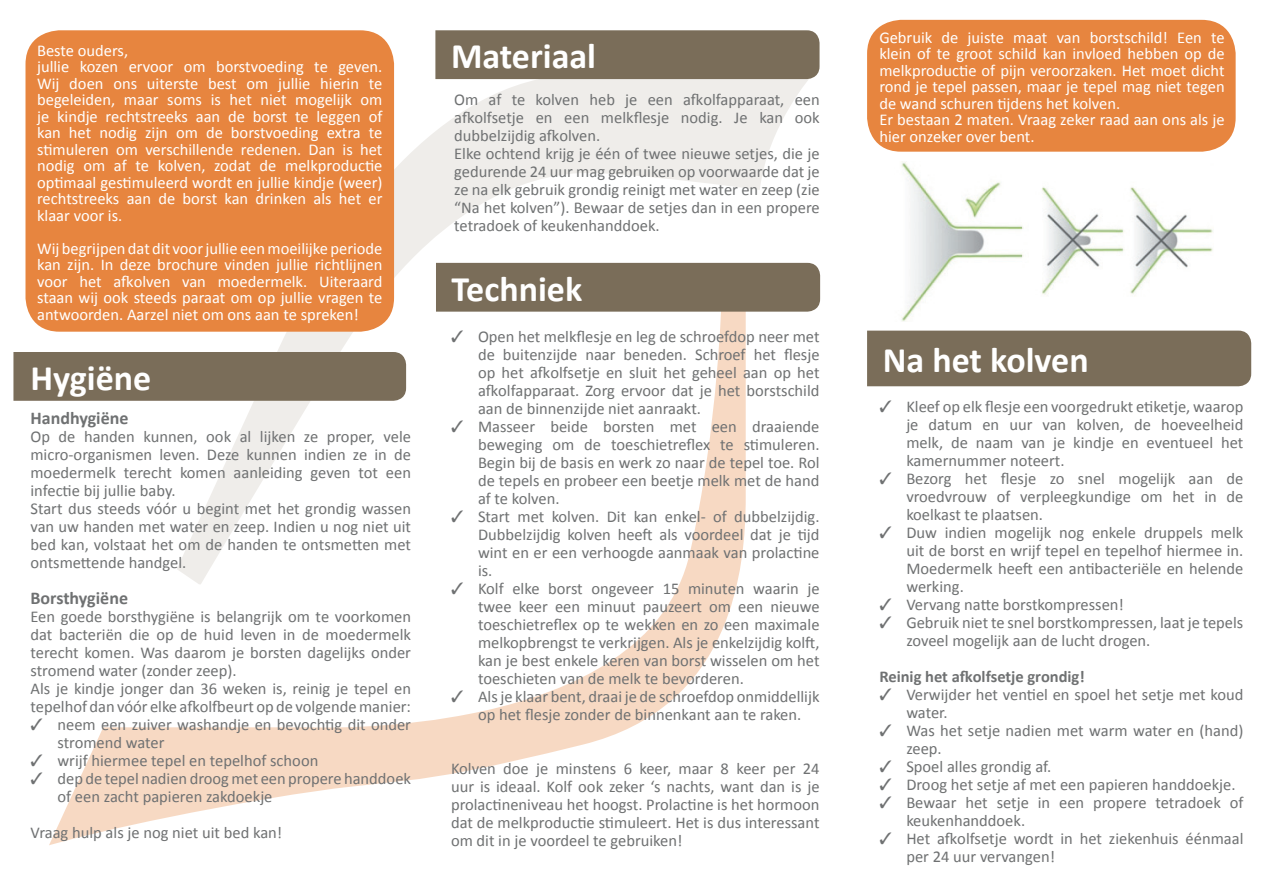
<style>
.page{position:relative;width:1263px;height:893px;background:#fff}
.page>*{position:absolute;margin:0;border:0;box-sizing:border-box;transform-origin:0 0}
.Titels{font:700 36px "Calibri";color:#fff}
.Gewone_tekst{font:700 18px "Calibri";color:#6f7172}
.Gewone_tekst-2{font:16.5px/18px "Calibri";color:#6f7172;text-align:justify}
.Gewone_tekst-3{font:16.5px/16.5px "Calibri";color:#fff;text-align:justify}
.Gewone_tekst-4{font:700 16.5px "Calibri";color:#6f7172}
</style>
<div class="page">
<svg style="left:394px;top:75px;width:415px;height:219px;fill:#efedea"></svg>
<svg style="left:49px;top:294px;width:697px;height:551px"></svg>
<div style="left:13px;top:352px;width:393px;height:49px;background:#7a6d59"></div>
<div style="left:435px;top:30px;width:384px;height:49px;background:#7a6d59"></div>
<div style="left:436px;top:263px;width:384px;height:49px;background:#7a6d59"></div>
<div style="left:867px;top:20px;width:368px;height:132px;background:#e7853f;border-radius:34px"></div>
<div style="left:26px;top:30px;width:368px;height:302px;background:#e7853f;border-radius:34px"></div>
<img style="left:901px;top:162px;width:312px;height:160px">
<div style="left:867px;top:331px;width:384px;height:55px;background:#7a6d59"></div>
<p class="Gewone_tekst-3" style="left:37px;top:42px;width:93px">Beste ouders,</p>
<p class="Gewone_tekst-3" style="left:37px;top:58px;width:347px">jullie kozen ervoor om borstvoeding te geven.<br>Wij doen ons uiterste best om jullie hierin te begeleiden, maar soms is het niet mogelijk om je kindje rechtstreeks aan de borst te leggen of kan het nodig zijn om de borstvoeding extra te stimuleren om verschillende redenen. Dan is het nodig om af te kolven, zodat de melkproductie optimaal gestimuleerd wordt en jullie kindje (weer) rechtstreeks aan de borst kan drinken als het er klaar voor is.</p>
<p class="Gewone_tekst-3" style="left:37px;top:240px;width:347px">Wij begrijpen dat dit voor jullie een moeilijke periode kan zijn. In deze brochure vinden jullie richtlijnen voor het afkolven van moedermelk. Uiteraard staan wij ook steeds paraat om op jullie vragen te antwoorden. Aarzel niet om ons aan te spreken!</p>
<p class="Titels" style="left:30px;top:355px;width:122px">Hygiëne</p>
<p class="Gewone_tekst" style="left:30px;top:406px;width:99px">Handhygiëne</p>
<p class="Gewone_tekst-2" style="left:30px;top:427px;width:382px">Op de handen kunnen, ook al lijken ze proper, vele micro-organismen leven. Deze kunnen indien ze in de moedermelk terecht komen aanleiding geven tot een infectie bij jullie baby.</p>
<p class="Gewone_tekst-2" style="left:30px;top:499px;width:382px">Start dus steeds vóór u begint met het grondig wassen van uw handen met water en zeep. Indien u nog niet uit bed kan, volstaat het om de handen te ontsmetten met ontsmettende handgel.</p>
<p class="Gewone_tekst" style="left:30px;top:586px;width:99px">Borsthygiëne</p>
<p class="Gewone_tekst-2" style="left:30px;top:607px;width:382px">Een goede borsthygiëne is belangrijk om te voorkomen dat bacteriën die op de huid leven in de moedermelk terecht komen. Was daarom je borsten dagelijks onder stromend water (zonder zeep).</p>
<p class="Gewone_tekst-2" style="left:30px;top:679px;width:382px">Als je kindje jonger dan 36 weken is, reinig je tepel en tepelhof dan vóór elke afkolfbeurt op de volgende manier:</p>
<p class="Gewone_tekst-2" style="left:57px;top:715px;width:355px;text-indent:-27px">✓ neem een zuiver washandje en bevochtig dit onder stromend water</p>
<p class="Gewone_tekst-2" style="left:30px;top:751px;width:289px">✓ wrijf hiermee tepel en tepelhof schoon</p>
<p class="Gewone_tekst-2" style="left:57px;top:769px;width:355px;text-indent:-27px">✓ dep de tepel nadien droog met een propere handdoek of een zacht papieren zakdoekje</p>
<p class="Gewone_tekst-2" style="left:30px;top:823px;width:253px">Vraag hulp als je nog niet uit bed kan!</p>
<p class="Titels" style="left:451px;top:33px;width:147px">Materiaal</p>
<p class="Gewone_tekst-2" style="left:454px;top:91px;width:367px">Om af te kolven heb je een afkolfapparaat, een afkolfsetje en een melkflesje nodig. Je kan ook dubbelzijdig afkolven.</p>
<p class="Gewone_tekst-2" style="left:454px;top:145px;width:367px">Elke ochtend krijg je één of twee nieuwe setjes, die je gedurende 24 uur mag gebruiken op voorwaarde dat je ze na elk gebruik grondig reinigt met water en zeep (zie “Na het kolven”). Bewaar de setjes dan in een propere tetradoek of keukenhanddoek.</p>
<p class="Titels" style="left:452px;top:266px;width:132px">Techniek</p>
<p class="Gewone_tekst-2" style="left:478px;top:327px;width:343px;text-indent:-27px">✓ Open het melkflesje en leg de schroefdop neer met de buitenzijde naar beneden. Schroef het flesje op het afkolfsetje en sluit het geheel aan op het afkolfapparaat. Zorg ervoor dat je het borstschild aan de binnenzijde niet aanraakt.</p>
<p class="Gewone_tekst-2" style="left:478px;top:417px;width:343px;text-indent:-27px">✓ Masseer beide borsten met een draaiende beweging om de toeschietreflex te stimuleren.<br>Begin bij de basis en werk zo naar de tepel toe. Rol de tepels en probeer een beetje melk met de hand af te kolven.</p>
<p class="Gewone_tekst-2" style="left:478px;top:507px;width:343px;text-indent:-27px">✓ Start met kolven. Dit kan enkel- of dubbelzijdig.<br>Dubbelzijdig kolven heeft als voordeel dat je tijd wint en er een verhoogde aanmaak van prolactine is.</p>
<p class="Gewone_tekst-2" style="left:478px;top:579px;width:343px;text-indent:-27px">✓ Kolf elke borst ongeveer 15 minuten waarin je twee keer een minuut pauzeert om een nieuwe toeschietreflex op te wekken en zo een maximale melkopbrengst te verkrijgen. Als je enkelzijdig kolft, kan je best enkele keren van borst wisselen om het toeschieten van de melk te bevorderen.</p>
<p class="Gewone_tekst-2" style="left:451px;top:687px;width:370px;text-align:center">✓ Als je klaar bent, draai je de schroefdop onmiddellijk op het flesje zonder de binnenkant aan te raken.</p>
<p class="Gewone_tekst-2" style="left:451px;top:759px;width:370px">Kolven doe je minstens 6 keer, maar 8 keer per 24 uur is ideaal. Kolf ook zeker ‘s nachts, want dan is je prolactineniveau het hoogst. Prolactine is het hormoon dat de melkproductie stimuleert. Het is dus interessant om dit in je voordeel te gebruiken!</p>
<p class="Gewone_tekst-3" style="left:879px;top:29px;width:347px">Gebruik de juiste maat van borstschild! Een te klein of te groot schild kan invloed hebben op de melkproductie of pijn veroorzaken. Het moet dicht rond je tepel passen, maar je tepel mag niet tegen de wand schuren tijdens het kolven.</p>
<p class="Gewone_tekst-3" style="left:879px;top:111px;width:347px">Er bestaan 2 maten. Vraag zeker raad aan ons als je hier onzeker over bent.</p>
<p class="Titels" style="left:883px;top:337px;width:208px">Na het kolven</p>
<p class="Gewone_tekst-2" style="left:906px;top:398px;width:339px;text-indent:-27px">✓ Kleef op elk flesje een voorgedrukt etiketje, waarop je datum en uur van kolven, de hoeveelheid melk, de naam van je kindje en eventueel het kamernummer noteert.</p>
<p class="Gewone_tekst-2" style="left:906px;top:470px;width:339px;text-indent:-27px">✓ Bezorg het flesje zo snel mogelijk aan de vroedvrouw of verpleegkundige om het in de koelkast te plaatsen.</p>
<p class="Gewone_tekst-2" style="left:906px;top:524px;width:339px;text-indent:-27px">✓ Duw indien mogelijk nog enkele druppels melk uit de borst en wrijf tepel en tepelhof hiermee in.<br>Moedermelk heeft een antibacteriële en helende werking.</p>
<p class="Gewone_tekst-2" style="left:879px;top:596px;width:246px">✓ Vervang natte borstkompressen!</p>
<p class="Gewone_tekst-2" style="left:906px;top:614px;width:339px;text-indent:-27px">✓ Gebruik niet te snel borstkompressen, laat je tepels zoveel mogelijk aan de lucht drogen.</p>
<p class="Gewone_tekst-4" style="left:879px;top:666px;width:207px">Reinig het afkolfsetje grondig!</p>
<p class="Gewone_tekst-2" style="left:906px;top:686px;width:339px;text-indent:-27px">✓ Verwijder het ventiel en spoel het setje met koud water.</p>
<p class="Gewone_tekst-2" style="left:906px;top:722px;width:339px;text-indent:-27px">✓ Was het setje nadien met warm water en (hand) zeep.</p>
<p class="Gewone_tekst-2" style="left:879px;top:758px;width:174px">✓ Spoel alles grondig af.</p>
<p class="Gewone_tekst-2" style="left:879px;top:776px;width:358px">✓ Droog het setje af met een papieren handdoekje.</p>
<p class="Gewone_tekst-2" style="left:906px;top:794px;width:339px;text-indent:-27px">✓ Bewaar het setje in een propere tetradoek of keukenhanddoek.</p>
<p class="Gewone_tekst-2" style="left:906px;top:830px;width:339px;text-indent:-27px">✓ Het afkolfsetje wordt in het ziekenhuis éénmaal per 24 uur vervangen!</p>
</div>
